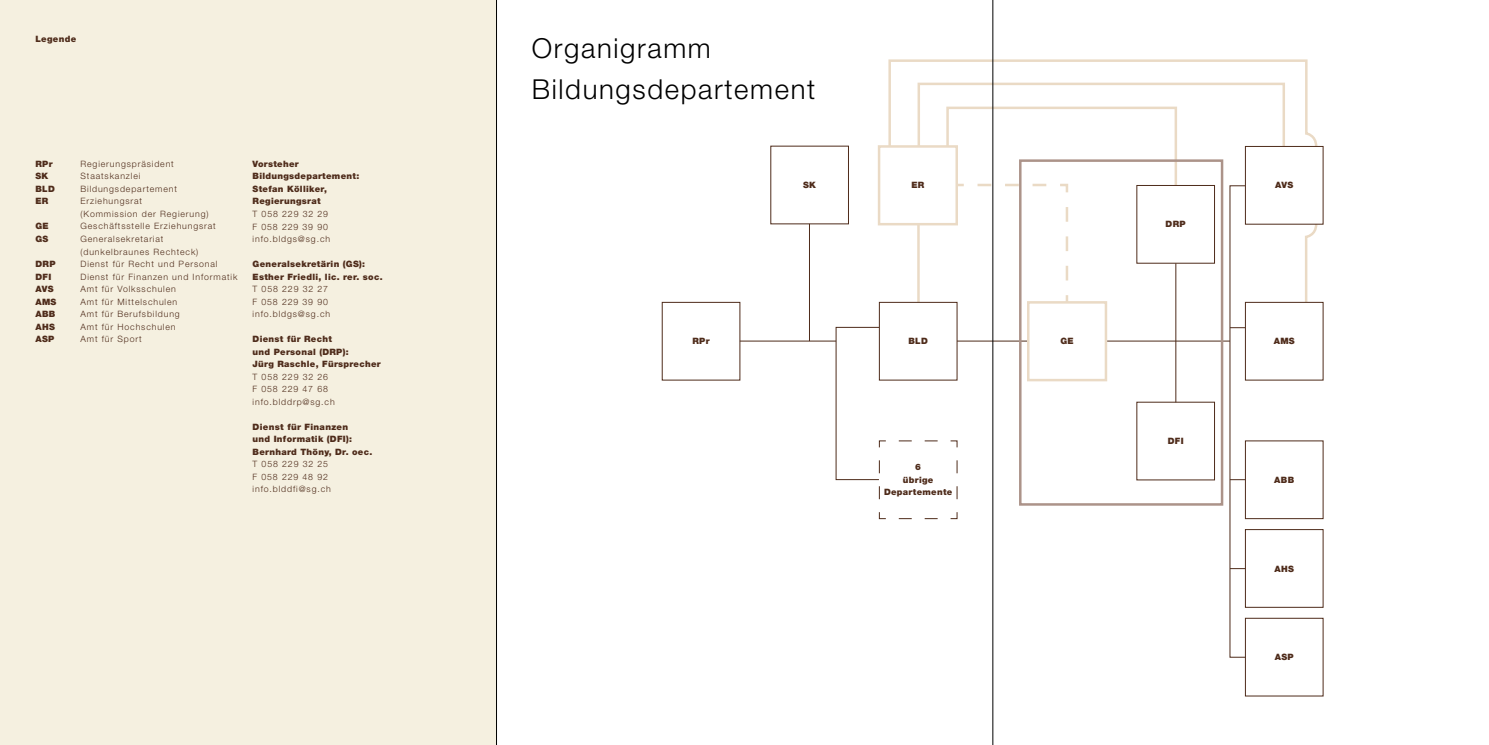
<style>
.page{position:relative;width:1489px;height:745px;background:#fff}
.page>*{position:absolute;margin:0;border:0;box-sizing:border-box;transform-origin:0 0}
.t1{font:300 27.5px/40.6px "Helvetica Neue LT Std";letter-spacing:.06em;color:#000}
.t2{font:300 8.75px/12.5px "Helvetica Neue LT Std";letter-spacing:.1em;color:#4e2b1a}
.t3{font:900 8.75px/12.5px "Helvetica Neue LT Std";letter-spacing:.035em;color:#4e2b1a}
</style>
<div class="page">
<div style="left:0;top:0;width:482px;height:744px;background:#f5f0e0"></div>
<hr style="left:957px;top:340px;width:71px;height:1px;background:#4e2b1a">
<hr style="left:809px;top:224px;width:1px;height:117px;background:#4e2b1a">
<hr style="left:739px;top:340px;width:97px;height:1px;background:#4e2b1a">
<svg style="left:835px;top:327px;width:122px;height:192px"></svg>
<div style="left:877px;top:145px;width:80px;height:80px;border:2px solid #eadac5"></div>
<div style="left:879px;top:302px;width:78px;height:78px;background:#fff"></div>
<div style="left:879px;top:302px;width:78px;height:78px;border:1px solid #4e2b1a"></div>
<hr style="left:1106px;top:340px;width:123px;height:1px;background:#4e2b1a">
<div style="left:1245px;top:529px;width:78px;height:78px;border:1px solid #4e2b1a"></div>
<div style="left:1245px;top:617px;width:78px;height:78px;border:1px solid #4e2b1a"></div>
<hr style="left:1175px;top:263px;width:1px;height:139px;background:#4e2b1a">
<svg style="left:1231px;top:327px;width:12px;height:1px"></svg>
<svg style="left:1231px;top:479px;width:12px;height:1px"></svg>
<svg style="left:1231px;top:568px;width:12px;height:1px"></svg>
<svg style="left:887px;top:59px;width:431px;height:246px"></svg>
<div style="left:917px;top:83px;width:367px;height:65px;border:2px solid #eadac5"></div>
<div style="left:1136px;top:185px;width:78px;height:78px;background:#fff"></div>
<div style="left:1028px;top:302px;width:77px;height:78px;background:#fff"></div>
<div style="left:1026px;top:301px;width:81px;height:80px;border:2px solid #eadac5"></div>
<div style="left:1245px;top:146px;width:77px;height:78px;background:#fff"></div>
<div style="left:1245px;top:146px;width:78px;height:78px;border:1px solid #4e2b1a"></div>
<div style="left:1245px;top:302px;width:77px;height:78px;background:#fff"></div>
<div style="left:1245px;top:302px;width:78px;height:78px;border:1px solid #4e2b1a"></div>
<div style="left:1018px;top:159px;width:205px;height:346px;border:2px solid #ac9389"></div>
<div style="left:482px;top:0;width:23px;height:744px;background:#000;opacity:.1"></div>
<hr style="left:496px;top:0;width:1px;height:744px;background:#000">
<div style="left:978px;top:0;width:23px;height:744px;background:#000;opacity:.1"></div>
<hr style="left:992px;top:0;width:1px;height:744px;background:#000">
<p class="t3" style="left:35px;top:32px;width:42px">Legende</p>
<p class="t3" style="left:35px;top:157px;width:19px">RPr</p>
<p class="t2" style="left:80px;top:157px;width:95px">Regierungspräsident</p>
<p class="t3" style="left:35px;top:170px;width:14px">SK</p>
<p class="t2" style="left:80px;top:170px;width:61px">Staatskanzlei</p>
<p class="t3" style="left:35px;top:182px;width:21px">BLD</p>
<p class="t2" style="left:80px;top:182px;width:98px">Bildungsdepartement</p>
<p class="t3" style="left:35px;top:195px;width:14px">ER</p>
<p class="t2" style="left:80px;top:195px;width:130px">Erziehungsrat<br>(Kommission der Regierung)</p>
<p class="t3" style="left:35px;top:220px;width:15px">GE</p>
<p class="t2" style="left:80px;top:220px;width:137px">Geschäftsstelle Erziehungsrat</p>
<p class="t3" style="left:35px;top:232px;width:14px">GS</p>
<p class="t2" style="left:80px;top:232px;width:119px">Generalsekretariat (dunkelbraunes Rechteck)</p>
<p class="t3" style="left:35px;top:257px;width:22px">DRP</p>
<p class="t2" style="left:80px;top:257px;width:138px">Dienst für Recht und Personal</p>
<p class="t3" style="left:35px;top:270px;width:17px">DFI</p>
<p class="t2" style="left:80px;top:270px;width:158px">Dienst für Finanzen und Informatik</p>
<p class="t3" style="left:35px;top:282px;width:20px">AVS</p>
<p class="t2" style="left:80px;top:282px;width:97px">Amt für Volksschulen</p>
<p class="t3" style="left:35px;top:295px;width:23px">AMS</p>
<p class="t2" style="left:80px;top:295px;width:98px">Amt für Mittelschulen</p>
<p class="t3" style="left:35px;top:307px;width:21px">ABB</p>
<p class="t2" style="left:80px;top:307px;width:101px">Amt für Berufsbildung</p>
<p class="t3" style="left:35px;top:320px;width:21px">AHS</p>
<p class="t2" style="left:80px;top:320px;width:96px">Amt für Hochschulen</p>
<p class="t3" style="left:35px;top:332px;width:20px">ASP</p>
<p class="t2" style="left:80px;top:332px;width:63px">Amt für Sport</p>
<p class="t3" style="left:252px;top:157px;width:108px">Vorsteher<br>Bildungsdepartement:<br>Stefan Kölliker,<br>Regierungsrat</p>
<p class="t2" style="left:252px;top:207px;width:79px">T 058 229 32 29<br>F 058 229 39 90 info.bldgs@sg.ch</p>
<p class="t3" style="left:252px;top:257px;width:131px">Generalsekretärin (GS):<br>Esther Friedli, lic. rer. soc.</p>
<p class="t2" style="left:252px;top:282px;width:79px">T 058 229 32 27<br>F 058 229 39 90 info.bldgs@sg.ch</p>
<p class="t3" style="left:252px;top:332px;width:130px">Dienst für Recht<br>und Personal (DRP):<br>Jürg Raschle, Fürsprecher</p>
<p class="t2" style="left:252px;top:370px;width:84px">T 058 229 32 26<br>F 058 229 47 68 info.blddrp@sg.ch</p>
<p class="t3" style="left:252px;top:420px;width:121px">Dienst für Finanzen<br>und Informatik (DFI):<br>Bernhard Thöny, Dr. oec.</p>
<p class="t2" style="left:252px;top:457px;width:80px">T 058 229 32 25<br>F 058 229 48 92 info.blddfi@sg.ch</p>
<h1 class="t1" style="left:531px;top:28px;width:285px">Organigramm<br>Bildungsdepartement</h1>
<p class="t3" style="left:692px;top:335px;width:19px">RPr</p>
<p class="t3" style="left:803px;top:179px;width:14px">SK</p>
<p class="t3" style="left:911px;top:179px;width:14px">ER</p>
<p class="t3" style="left:908px;top:335px;width:21px">BLD</p>
<p class="t3" style="left:884px;top:460px;width:70px;text-align:center">6<br>übrige<br>Departemente</p>
<p class="t3" style="left:1060px;top:335px;width:15px">GE</p>
<p class="t3" style="left:1165px;top:218px;width:22px">DRP</p>
<p class="t3" style="left:1167px;top:434px;width:17px">DFI</p>
<p class="t3" style="left:1274px;top:179px;width:20px">AVS</p>
<p class="t3" style="left:1273px;top:335px;width:23px">AMS</p>
<p class="t3" style="left:1274px;top:473px;width:21px">ABB</p>
<p class="t3" style="left:1274px;top:561px;width:21px">AHS</p>
<p class="t3" style="left:1274px;top:650px;width:20px">ASP</p>
</div>
